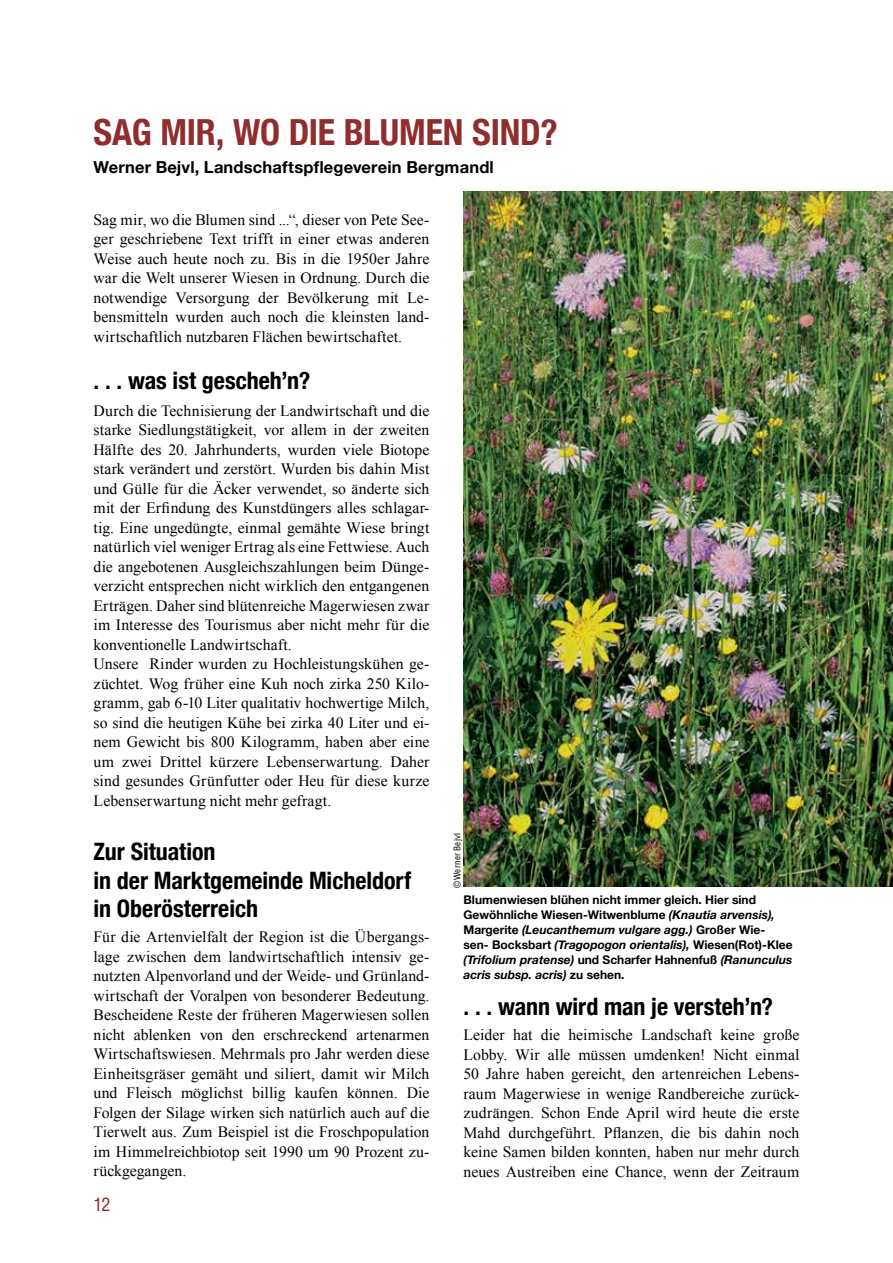
<style>
.page{position:relative;width:893px;height:1263px;background:#fff}
.page>*{position:absolute;margin:0;border:0;box-sizing:border-box;transform-origin:0 0}
.t1{font:700 condensed 36px "Helvetica Neue";letter-spacing:-.01em;color:#902e2e}
.t2{font:700 condensed 24px/28.8px "Helvetica Neue";color:#000}
.t3{font:condensed 18px "Helvetica";color:#902e2e}
.t4{font:700 16.5px "Helvetica Neue";letter-spacing:.01em;color:#000}
.t5{font:15.75px/19.5px "Times New Roman";letter-spacing:.005em;color:#000;text-align:justify}
.t6{font:700 12px/15px "Helvetica Neue";color:#000}
.t7{font:condensed 9px "Helvetica";letter-spacing:.03em;color:#000}
.s1{font-style:italic}
</style>
<div class="page">
<img style="left:463px;top:191px;width:430px;height:696px">
<h1 class="t1" style="left:94px;top:102px;width:466px">SAG MIR, WO DIE BLUMEN SIND?</h1>
<p class="t4" style="left:94px;top:153px;width:402px">Werner Bejvl, Landschaftspflegeverein Bergmandl</p>
<p class="t5" style="left:94px;top:209px;width:337px">Sag mir, wo die Blumen sind ...“, dieser von Pete See&shy;ger geschriebene Text trifft in einer etwas anderen Weise auch heute noch zu. Bis in die 1950er Jahre war die Welt unserer Wiesen in Ordnung. Durch die notwendige Versorgung der Bevölkerung mit Le&shy;bensmitteln wurden auch noch die kleinsten land&shy;wirtschaftlich nutzbaren Flächen bewirtschaftet.</p>
<h2 class="t2" style="left:94px;top:364px;width:218px">. . . was ist gescheh’n?</h2>
<p class="t5" style="left:94px;top:401px;width:337px;text-align:left">Durch die Technisierung der Landwirtschaft und die starke Siedlungstätigkeit, vor allem in der zweiten Hälfte des 20. Jahrhunderts, wurden viele Biotope stark verändert und zerstört. Wurden bis dahin Mist und Gülle für die Äcker verwendet, so änderte sich mit der Erfindung des Kunstdüngers alles schlagar&shy;tig. Eine ungedüngte, einmal gemähte Wiese bringt natürlich viel weniger Ertrag als eine Fettwiese. Auch die angebotenen Ausgleichszahlungen beim Dünge&shy;verzicht entsprechen nicht wirklich den entgangenen Erträgen. Daher sind blütenreiche Magerwiesen zwar im Interesse des Tourismus aber nicht mehr für die konventionelle Landwirtschaft.<br>Unsere Rinder wurden zu Hochleistungskühen ge&shy;züchtet. Wog früher eine Kuh noch zirka 250 Kilo&shy;gramm, gab 6-10 Liter qualitativ hochwertige Milch, so sind die heutigen Kühe bei zirka 40 Liter und ei&shy;nem Gewicht bis 800 Kilogramm, haben aber eine um zwei Drittel kürzere Lebenserwartung. Daher sind gesundes Grünfutter oder Heu für diese kurze Lebenserwartung nicht mehr gefragt.</p>
<h2 class="t2" style="left:94px;top:835px;width:319px">Zur Situation<br>in der Marktgemeinde Micheldorf in Oberösterreich</h2>
<p class="t5" style="left:94px;top:927px;width:337px">Für die Artenvielfalt der Region ist die Übergangs&shy;lage zwischen dem landwirtschaftlich intensiv ge&shy;nutzten Alpenvorland und der Weide- und Grünland&shy;wirtschaft der Voralpen von besonderer Bedeutung.<br>Bescheidene Reste der früheren Magerwiesen sollen nicht ablenken von den erschreckend artenarmen Wirtschaftswiesen. Mehrmals pro Jahr werden diese Einheitsgräser gemäht und siliert, damit wir Milch und Fleisch möglichst billig kaufen können. Die Folgen der Silage wirken sich natürlich auch auf die Tierwelt aus. Zum Beispiel ist die Froschpopulation im Himmelreichbiotop seit 1990 um 90 Prozent zu&shy;rückgegangen.</p>
<p class="t3" style="left:94px;top:1193px;width:18px">12</p>
<p class="t7" style="left:452px;top:888px;width:57px;rotate:-90deg">©Werner Bejvl</p>
<p class="t6" style="left:463px;top:891px;width:331px">Blumenwiesen blühen nicht immer gleich. Hier sind Gewöhnliche Wiesen-Witwenblume <span class="s1">(Knautia arvensis), </span>Margerite <span class="s1">(Leucanthemum vulgare agg.)</span> Großer Wie&shy;sen- Bocksbart <span class="s1">(Tragopogon orientalis),</span> Wiesen(Rot)-Klee <span class="s1">(Trifolium pratense)</span> und Scharfer Hahnenfuß <span class="s1">(Ranunculus acris subsp. acris)</span> zu sehen.</p>
<h2 class="t2" style="left:463px;top:990px;width:311px">. . . wann wird man je versteh’n?</h2>
<p class="t5" style="left:463px;top:1025px;width:337px">Leider hat die heimische Landschaft keine große Lobby. Wir alle müssen umdenken! Nicht einmal 50 Jahre haben gereicht, den artenreichen Lebens&shy;raum Magerwiese in wenige Randbereiche zurück&shy;zudrängen. Schon Ende April wird heute die erste Mahd durchgeführt. Pflanzen, die bis dahin noch keine Samen bilden konnten, haben nur mehr durch neues Austreiben eine Chance, wenn der Zeitraum</p>
</div>
